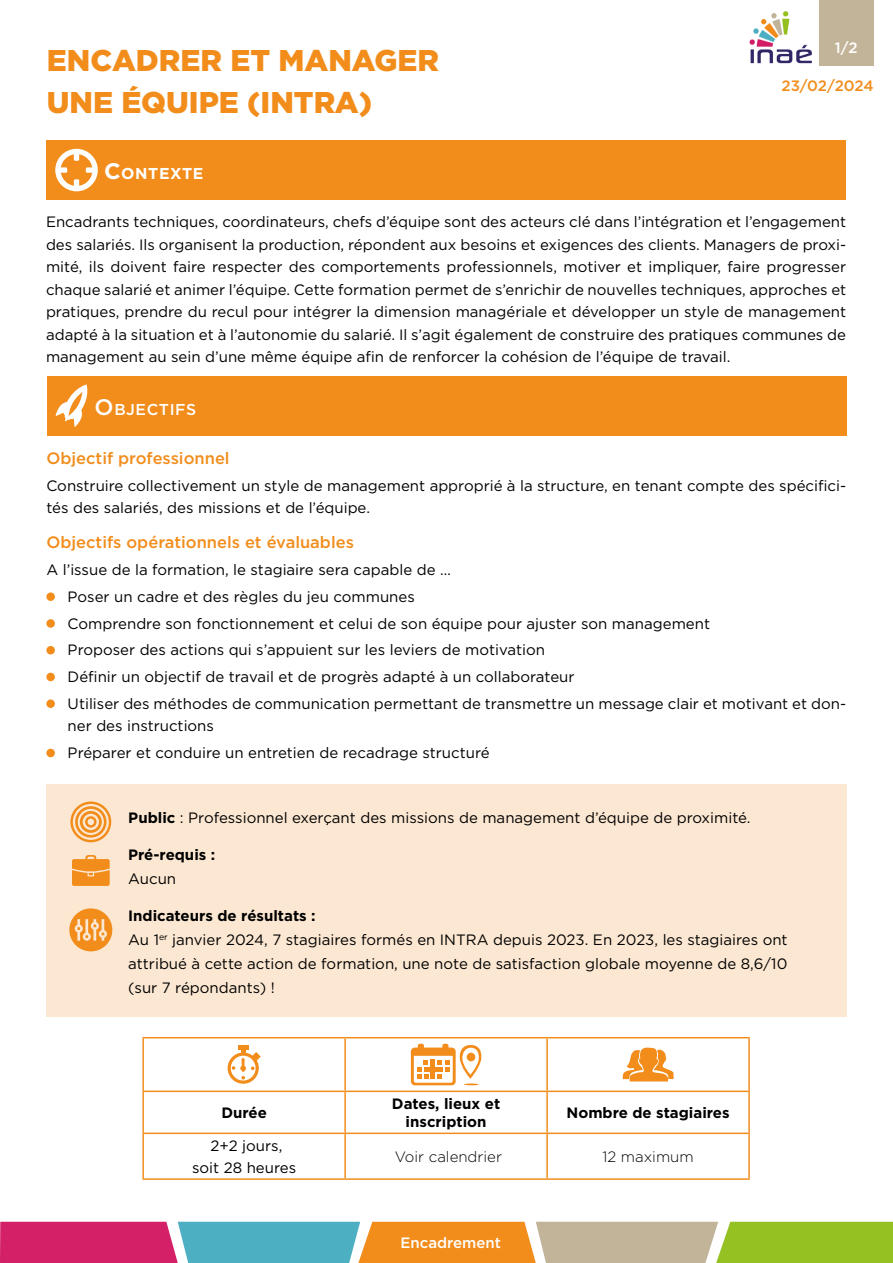
<style>
.page{position:relative;width:893px;height:1263px;background:#fff}
.page>*{position:absolute;margin:0;border:0;box-sizing:border-box;transform-origin:0 0}
.t1{font:900 30px/41.7px "Gotham";color:#f28d1c}
.t2{font:500 16.5px "Gotham";color:#f28d1c}
.t3{font:500 15.75px "Gotham";letter-spacing:.035em;color:#fff}
.t4{font:700 15.75px "Gotham";letter-spacing:.035em;color:#fff}
.t5{font:15px/22.5px "Gotham";color:#000}
.t6{font:700 15px/18px "Gotham";color:#000;text-align:center}
.t7{font:300 15px "Gotham";color:#000}
.t8{font:500 15px "Gotham";color:#fff}
.t9{font:500 15px "Gotham";letter-spacing:-.01em;color:#f28d1c}
.s1{font-size:22.5px}
.s2{font-weight:700}
</style>
<div class="page">
<div style="left:819px;top:0;width:55px;height:66px;background:#c2b499"></div>
<img style="left:749px;top:11px;width:63px;height:53px">
<svg style="left:0;top:1222px;width:893px;height:41px;background:#b1956e"></svg>
<div style="left:46px;top:784px;width:800px;height:233px;background:#fce8d2"></div>
<div style="left:47px;top:140px;width:799px;height:60px;background:#f28d1c"></div>
<svg style="left:55px;top:149px;width:43px;height:42px"></svg>
<div style="left:47px;top:376px;width:799px;height:59px;background:#f28d1c"></div>
<svg style="left:55px;top:384px;width:33px;height:43px"></svg>
<div style="left:46px;top:592px;width:9px;height:9px;background:#f28d1c;border-radius:50%"></div>
<div style="left:46px;top:619px;width:9px;height:9px;background:#f28d1c;border-radius:50%"></div>
<div style="left:46px;top:646px;width:9px;height:8px;background:#f28d1c;border-radius:50%"></div>
<div style="left:46px;top:673px;width:9px;height:8px;background:#f28d1c;border-radius:50%"></div>
<div style="left:46px;top:699px;width:9px;height:9px;background:#f28d1c;border-radius:50%"></div>
<div style="left:46px;top:749px;width:9px;height:8px;background:#f28d1c;border-radius:50%"></div>
<svg style="left:70px;top:801px;width:41px;height:41px"></svg>
<svg style="left:72px;top:855px;width:38px;height:31px"></svg>
<svg style="left:144px;top:1038px;width:604px;height:97px"></svg>
<hr style="left:142px;top:1037px;width:203px;height:1px;background:#f28d1c">
<hr style="left:142px;top:1038px;width:2px;height:52px;background:#f28d1c">
<hr style="left:345px;top:1037px;width:202px;height:1px;background:#f28d1c">
<hr style="left:344px;top:1038px;width:2px;height:52px;background:#f28d1c">
<hr style="left:547px;top:1037px;width:203px;height:1px;background:#f28d1c">
<hr style="left:546px;top:1038px;width:2px;height:52px;background:#f28d1c">
<hr style="left:748px;top:1038px;width:2px;height:52px;background:#f28d1c">
<hr style="left:142px;top:1090px;width:203px;height:2px;background:#f28d1c">
<hr style="left:142px;top:1092px;width:2px;height:40px;background:#f28d1c">
<hr style="left:345px;top:1090px;width:202px;height:2px;background:#f28d1c">
<hr style="left:344px;top:1092px;width:2px;height:40px;background:#f28d1c">
<hr style="left:547px;top:1090px;width:203px;height:2px;background:#f28d1c">
<hr style="left:546px;top:1092px;width:2px;height:40px;background:#f28d1c">
<hr style="left:748px;top:1092px;width:2px;height:40px;background:#f28d1c">
<hr style="left:142px;top:1132px;width:203px;height:2px;background:#f28d1c">
<hr style="left:142px;top:1134px;width:2px;height:44px;background:#f28d1c">
<hr style="left:345px;top:1132px;width:202px;height:2px;background:#f28d1c">
<hr style="left:344px;top:1134px;width:2px;height:44px;background:#f28d1c">
<hr style="left:547px;top:1132px;width:203px;height:2px;background:#f28d1c">
<hr style="left:546px;top:1134px;width:2px;height:44px;background:#f28d1c">
<hr style="left:748px;top:1134px;width:2px;height:44px;background:#f28d1c">
<hr style="left:142px;top:1178px;width:203px;height:2px;background:#f28d1c">
<hr style="left:345px;top:1178px;width:202px;height:2px;background:#f28d1c">
<hr style="left:547px;top:1178px;width:203px;height:2px;background:#f28d1c">
<svg style="left:228px;top:1049px;width:33px;height:35px"></svg>
<div style="left:238px;top:1045px;width:10px;height:5px;background:#f28d1c"></div>
<svg style="left:411px;top:1044px;width:73px;height:41px"></svg>
<svg style="left:622px;top:1045px;width:52px;height:36px"></svg>
<svg style="left:69px;top:908px;width:44px;height:44px"></svg>
<h1 class="t1" style="left:47px;top:39px;width:394px">ENCADRER ET MANAGER<br>UNE ÉQUIPE (INTRA)</h1>
<p class="t8" style="left:835px;top:38px;width:24px">1/2</p>
<p class="t9" style="left:782px;top:75px;width:94px">23/02/2024</p>
<p class="t4" style="left:104px;top:163px;width:101px"><span class="s1">C</span>ONTEXTE</p>
<p class="t5" style="left:46px;top:210px;width:802px;text-align:justify">Encadrants techniques, coordinateurs, chefs d’équipe sont des acteurs clé dans l’intégration et l’engagement des salariés. Ils organisent la production, répondent aux besoins et exigences des clients. Managers de proxi&shy;mité, ils doivent faire respecter des comportements professionnels, motiver et impliquer, faire progresser chaque salarié et animer l’équipe. Cette formation permet de s’enrichir de nouvelles techniques, approches et pratiques, prendre du recul pour intégrer la dimension managériale et développer un style de management adapté à la situation et à l’autonomie du salarié. Il s’agit également de construire des pratiques communes de management au sein d’une même équipe afin de renforcer la cohésion de l’équipe de travail.</p>
<p class="t3" style="left:95px;top:399px;width:103px"><span class="s1">O</span>BJECTIFS</p>
<p class="t2" style="left:46px;top:447px;width:185px">Objectif professionnel</p>
<p class="t5" style="left:46px;top:474px;width:801px">Construire collectivement un style de management approprié à la structure, en tenant compte des spécifici&shy;tés des salariés, des missions et de l’équipe.</p>
<p class="t2" style="left:46px;top:532px;width:309px">Objectifs opérationnels et évaluables</p>
<p class="t5" style="left:68px;top:556px;width:780px;line-height:26.7px;text-indent:-21px">A l’issue de la formation, le stagiaire sera capable de …<br>Poser un cadre et des règles du jeu communes<br>Comprendre son fonctionnement et celui de son équipe pour ajuster son management<br>Proposer des actions qui s’appuient sur les leviers de motivation<br>Définir un objectif de travail et de progrès adapté à un collaborateur<br>Utiliser des méthodes de communication permettant de transmettre un message clair et motivant et don-</p>
<p class="t5" style="left:68px;top:712px;width:423px;line-height:26.7px">ner des instructions<br>Préparer et conduire un entretien de recadrage structuré</p>
<p class="t5" style="left:128px;top:806px;width:624px"><span class="s2">Public</span> : Professionnel exerçant des missions de management d’équipe de proximité.</p>
<p class="t6" style="left:128px;top:845px;width:89px">Pré-requis :</p>
<p class="t5" style="left:128px;top:867px;width:49px">Aucun</p>
<p class="t5" style="left:128px;top:903px;width:661px;line-height:24px"><span class="s2">Indicateurs de résultats :<br></span>Au 1<sup>er</sup> janvier 2024, 7 stagiaires formés en INTRA depuis 2023. En 2023, les stagiaires ont attribué à cette action de formation, une note de satisfaction globale moyenne de 8,6/10 (sur 7 répondants) !</p>
<p class="t6" style="left:221px;top:1104px;width:47px">Durée</p>
<p class="t6" style="left:392px;top:1095px;width:110px">Dates, lieux et inscription</p>
<p class="t6" style="left:567px;top:1104px;width:165px">Nombre de stagiaires</p>
<p class="t5" style="left:192px;top:1135px;width:106px;line-height:21.8px;text-align:center">2+2 jours,<br>soit 28 heures</p>
<p class="t7" style="left:395px;top:1147px;width:109px">Voir calendrier</p>
<p class="t7" style="left:602px;top:1147px;width:93px">12 maximum</p>
<p class="t8" style="left:400px;top:1233px;width:102px">Encadrement</p>
</div>
